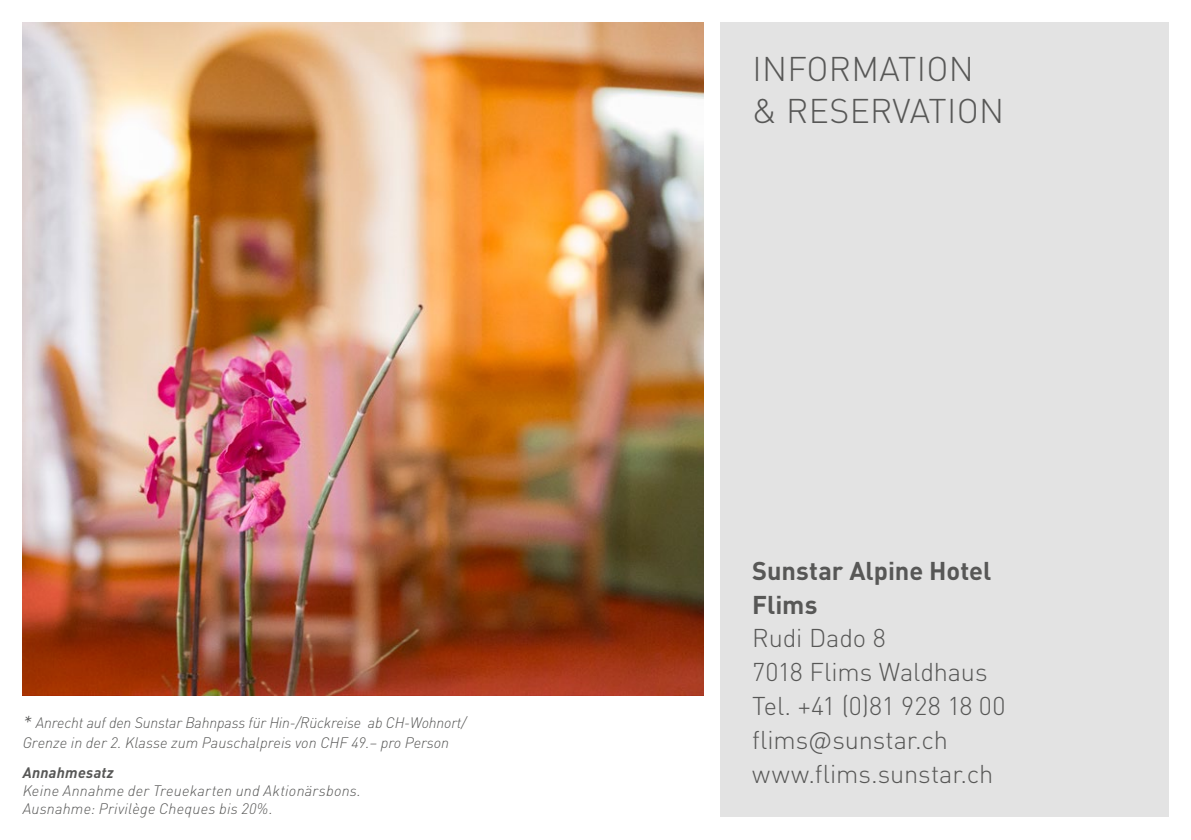
<style>
.page{position:relative;width:1191px;height:840px;background:#fff}
.page>*{position:absolute;margin:0;border:0;box-sizing:border-box;transform-origin:0 0}
.t1{font:300 33.8px/42.2px "DIN Pro";letter-spacing:.01em;color:#575756}
.t2{font:300 25.4px/33.8px "DIN Pro";letter-spacing:-.005em;color:#575756}
.t3{font:700 25.4px/33.8px "DIN Pro";color:#575756}
.t4{font:italic 300 15px/20px "DIN Pro";color:#575756}
.t5{font:italic 700 15px "DIN Pro";letter-spacing:.02em;color:#575756}
.s1{font-size:20px}
</style>
<div class="page">
<img style="left:23px;top:23px;width:680px;height:672px">
<div style="left:720px;top:23px;width:448px;height:793px;background:#e3e3e3"></div>
<p class="t4" style="left:23px;top:711px;width:445px"><span class="s1">*</span> Anrecht auf den Sunstar Bahnpass für Hin-/Rückreise ab CH-Wohnort/<br>Grenze in der 2. Klasse zum Pauschalpreis von CHF 49.– pro Person</p>
<p class="t5" style="left:23px;top:760px;width:93px">Annahmesatz</p>
<p class="t4" style="left:23px;top:780px;width:340px;line-height:18px">Keine Annahme der Treuekarten und Aktionärsbons.<br>Ausnahme: Privilège Cheques bis 20%.</p>
<h1 class="t1" style="left:752px;top:44px;width:253px">INFORMATION &amp; RESERVATION</h1>
<h2 class="t3" style="left:752px;top:550px;width:240px">Sunstar Alpine Hotel<br>Flims</h2>
<h2 class="t2" style="left:752px;top:618px;width:255px">Rudi Dado 8<br>7018 Flims Waldhaus<br>Tel. +41 (0)81 928 18 00 flims@sunstar.ch www.flims.sunstar.ch</h2>
</div>
